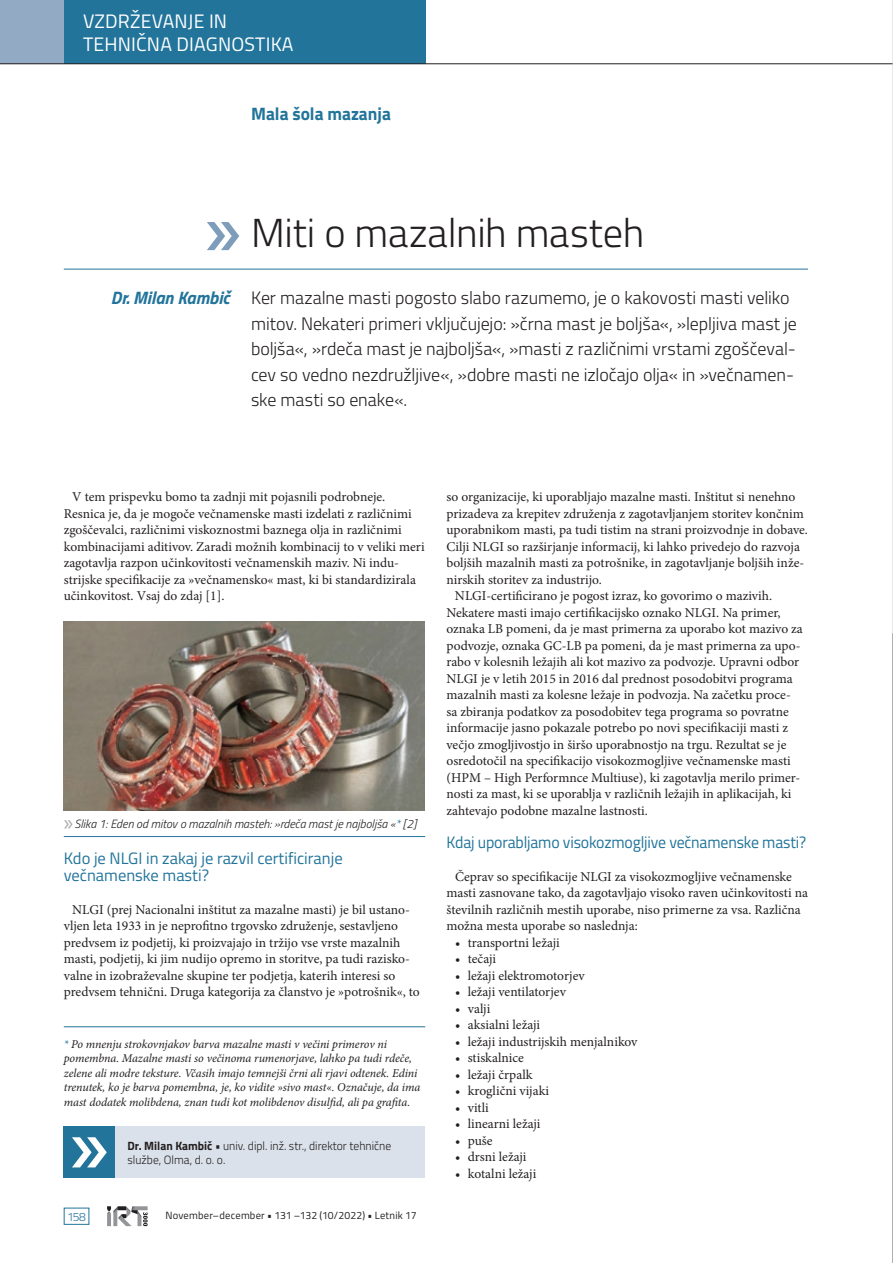
<style>
.page{position:relative;width:893px;height:1263px;background:#fff}
.page>*{position:absolute;margin:0;border:0;box-sizing:border-box;transform-origin:0 0}
.t1{font:300 40.5px "Titillium";letter-spacing:-.005em;color:#231f20}
.t2{font:19.5px/23.4px "Titillium";letter-spacing:.01em;color:#fff}
.t3{font:300 18px/25.5px "Titillium";color:#231f20}
.t4{font:700 18px "Titillium";color:#22749b}
.t5{font:italic 700 18px "Titillium";color:#22749b}
.t6{font:16.5px/16.5px "Titillium";letter-spacing:-.01em;color:#22749b}
.t7{font:16.5px "Titillium";letter-spacing:-.01em;color:#22749b;scale:.96 1}
.t8{font:13.5px/16.5px "Minion Pro";color:#231f20}
.t9{font:italic 12px/14.4px "Minion Pro";letter-spacing:-.005em;color:#231f20}
.t10{font:300 12px/14.4px "Titillium";color:#231f20}
.t11{font:italic 300 12px "Titillium";color:#231f20}
.t12{font:300 12px "Titillium";color:#22749b}
.t13{font:10.5px "Titillium";letter-spacing:.02em;color:#231f20}
.s1{font-family:"Myriad Pro";font-weight:400;font-style:normal;font-size:22.5px;color:#a8a9ad}
.s2{color:#22749b}
.s3{font-weight:700}
</style>
<div class="page">
<svg style="left:107px;top:1206px;width:41px;height:20px"></svg>
<div style="left:64px;top:1208px;width:25px;height:17px;border:1px solid #22749b"></div>
<div style="left:64px;top:0;width:361px;height:64px;background:#22749b"></div>
<div style="left:0;top:0;width:64px;height:64px;background:#92aac3"></div>
<svg style="left:207px;top:222px;width:32px;height:28px"></svg>
<hr style="left:64px;top:269px;width:744px;height:1px;background:#22749b">
<div style="left:64px;top:1127px;width:361px;height:51px;background:#dae1ea"></div>
<div style="left:64px;top:1127px;width:51px;height:51px;background:#22749b"></div>
<svg style="left:72px;top:1137px;width:35px;height:30px"></svg>
<img style="left:64px;top:622px;width:361px;height:189px">
<hr style="left:64px;top:1026px;width:361px;height:1px;background:#22749b">
<hr style="left:64px;top:836px;width:361px;height:1px;background:#22749b">
<hr style="left:0;top:63px;width:893px;height:1px;background:#231f20">
<hr style="left:892px;top:0;width:1px;height:1263px;background:#d1d2d4">
<h2 class="t2" style="left:83px;top:8px;width:146px">Vzdrževanje in tehnična diagnost</h2>
<h2 class="t2" style="left:266px;top:32px;width:28px">ika</h2>
<h3 class="t4" style="left:251px;top:100px;width:141px">Mala šola mazanja</h3>
<h3 class="t5" style="left:111px;top:284px;width:120px">Dr. Milan Kambič</h3>
<h1 class="t1" style="left:251px;top:204px;width:395px">Miti o mazalnih masteh</h1>
<p class="t3" style="left:251px;top:284px;width:547px">Ker mazalne masti pogosto slabo razumemo, je o kakovosti masti veliko mitov. Nekateri primeri vključujejo: »črna mast je boljša«, »lepljiva mast je boljša«, »rdeča mast je najboljša«, »masti z različnimi vrstami zgoščeval&shy;cev so vedno nezdružljive«, »dobre masti ne izločajo olja« in »večnamen&shy;ske masti so enake«.</p>
<p class="t8" style="left:64px;top:489px;width:362px;text-indent:9px">V tem prispevku bomo ta zadnji mit pojasnili podrobneje.<br>Resnica je, da je mogoče večnamenske masti izdelati z različnimi zgoščevalci, različnimi viskoznostmi baznega olja in različnimi kombinacijami aditivov. Zaradi možnih kombinacij to v veliki meri zagotavlja razpon učinkovitosti večnamenskih maziv. Ni indu&shy;strijske specifikacije za »večnamensko« mast, ki bi standardizirala učinkovitost. Vsaj do zdaj [1].</p>
<p class="t11" style="left:64px;top:815px;width:354px"><span class="s1">»</span>Slika 1: Eden od mitov o mazalnih masteh: »rdeča mast je najboljša «<span class="s2">*</span> [2]</p>
<p class="t6" style="left:64px;top:849px;width:280px">Kdo je NLGI in zakaj je razvil certificiranje večnamenske masti?</p>
<p class="t8" style="left:64px;top:901px;width:358px;text-indent:9px">NLGI (prej Nacionalni inštitut za mazalne masti) je bil ustano&shy;vljen leta 1933 in je neprofitno trgovsko združenje, sestavljeno predvsem iz podjetij, ki proizvajajo in tržijo vse vrste mazalnih masti, podjetij, ki jim nudijo opremo in storitve, pa tudi razisko&shy;valne in izobraževalne skupine ter podjetja, katerih interesi so predvsem tehnični. Druga kategorija za članstvo je »potrošnik«, to</p>
<p class="t9" style="left:64px;top:1037px;width:358px"><span class="s2">*</span> Po mnenju strokovnjakov barva mazalne masti v večini primerov ni pomembna. Mazalne masti so večinoma rumenorjave, lahko pa tudi rdeče, zelene ali modre teksture. Včasih imajo temnejši črni ali rjavi odtenek. Edini trenutek, ko je barva pomembna, je, ko vidite »sivo mast«. Označuje, da ima mast dodatek molibdena, znan tudi kot molibdenov disulfid, ali pa grafita.</p>
<p class="t10" style="left:128px;top:1138px;width:265px"><span class="s3">Dr. Milan Kambič</span> • univ. dipl. inž. str., direktor tehnične službe, Olma, d. o. o.</p>
<p class="t12" style="left:67px;top:1208px;width:20px">158</p>
<p class="t13" style="left:165px;top:1208px;width:253px">November–december • 131 –132 (10/2022) • Letnik 17</p>
<p class="t8" style="left:446px;top:489px;width:350px">so organizacije, ki uporabljajo mazalne masti. Inštitut si nenehno</p>
<p class="t8" style="left:446px;top:505px;width:359px">prizadeva za krepitev združenja z zagotavljanjem storitev končnim</p>
<p class="t8" style="left:446px;top:522px;width:363px">uporabnikom masti, pa tudi tistim na strani proizvodnje in dobave.</p>
<p class="t8" style="left:446px;top:538px;width:355px">Cilji NLGI so razširjanje informacij, ki lahko privedejo do razvoja</p>
<p class="t8" style="left:446px;top:555px;width:359px">boljših mazalnih masti za potrošnike, in zagotavljanje boljših inže-</p>
<p class="t8" style="left:446px;top:571px;width:157px">nirskih storitev za industrijo.</p>
<p class="t8" style="left:455px;top:588px;width:319px">NLGI-certificirano je pogost izraz, ko govorimo o mazivih.</p>
<p class="t8" style="left:446px;top:604px;width:336px">Nekatere masti imajo certifikacijsko oznako NLGI. Na primer,</p>
<p class="t8" style="left:446px;top:621px;width:358px">oznaka LB pomeni, da je mast primerna za uporabo kot mazivo za</p>
<p class="t8" style="left:446px;top:637px;width:356px">podvozje, oznaka GC-LB pa pomeni, da je mast primerna za upo-</p>
<p class="t8" style="left:446px;top:654px;width:354px">rabo v kolesnih ležajih ali kot mazivo za podvozje. Upravni odbor</p>
<p class="t8" style="left:446px;top:670px;width:348px">NLGI je v letih 2015 in 2016 dal prednost posodobitvi programa</p>
<p class="t8" style="left:446px;top:687px;width:346px">mazalnih masti za kolesne ležaje in podvozja. Na začetku proce-</p>
<p class="t8" style="left:446px;top:703px;width:344px">sa zbiranja podatkov za posodobitev tega programa so povratne</p>
<p class="t8" style="left:446px;top:720px;width:343px">informacije jasno pokazale potrebo po novi specifikaciji masti z</p>
<p class="t8" style="left:446px;top:736px;width:341px">večjo zmogljivostjo in širšo uporabnostjo na trgu. Rezultat se je</p>
<p class="t8" style="left:446px;top:753px;width:346px">osredotočil na specifikacijo visokozmogljive večnamenske masti</p>
<p class="t8" style="left:446px;top:769px;width:355px">(HPM – High Performnce Multiuse), ki zagotavlja merilo primer-</p>
<p class="t8" style="left:446px;top:786px;width:347px">nosti za mast, ki se uporablja v različnih ležajih in aplikacijah, ki</p>
<p class="t8" style="left:446px;top:802px;width:203px">zahtevajo podobne mazalne lastnosti.</p>
<p class="t7" style="left:446px;top:830px;width:376px">Kdaj uporabljamo visokozmogljive večnamenske masti?</p>
<p class="t8" style="left:446px;top:868px;width:363px;text-indent:9px">Čeprav so specifikacije NLGI za visokozmogljive večnamenske masti zasnovane tako, da zagotavljajo visoko raven učinkovitosti na številnih različnih mestih uporabe, niso primerne za vsa. Različna možna mesta uporabe so naslednja:</p>
<p class="t8" style="left:455px;top:934px;width:106px">• transportni ležaji</p>
<p class="t8" style="left:455px;top:951px;width:43px">• tečaji</p>
<p class="t8" style="left:455px;top:967px;width:131px">• ležaji elektromotorjev</p>
<p class="t8" style="left:455px;top:984px;width:112px">• ležaji ventilatorjev</p>
<p class="t8" style="left:455px;top:1000px;width:37px">• valji</p>
<p class="t8" style="left:455px;top:1017px;width:87px">• aksialni ležaji</p>
<p class="t8" style="left:455px;top:1033px;width:184px">• ležaji industrijskih menjalnikov</p>
<p class="t8" style="left:455px;top:1050px;width:70px">• stiskalnice</p>
<p class="t8" style="left:455px;top:1066px;width:79px">• ležaji črpalk</p>
<p class="t8" style="left:455px;top:1083px;width:96px">• kroglični vijaki</p>
<p class="t8" style="left:455px;top:1099px;width:35px">• vitli</p>
<p class="t8" style="left:455px;top:1116px;width:87px">• linearni ležaji</p>
<p class="t8" style="left:455px;top:1132px;width:39px">• puše</p>
<p class="t8" style="left:455px;top:1149px;width:73px">• drsni ležaji</p>
<p class="t8" style="left:455px;top:1165px;width:83px">• kotalni ležaji</p>
</div>
